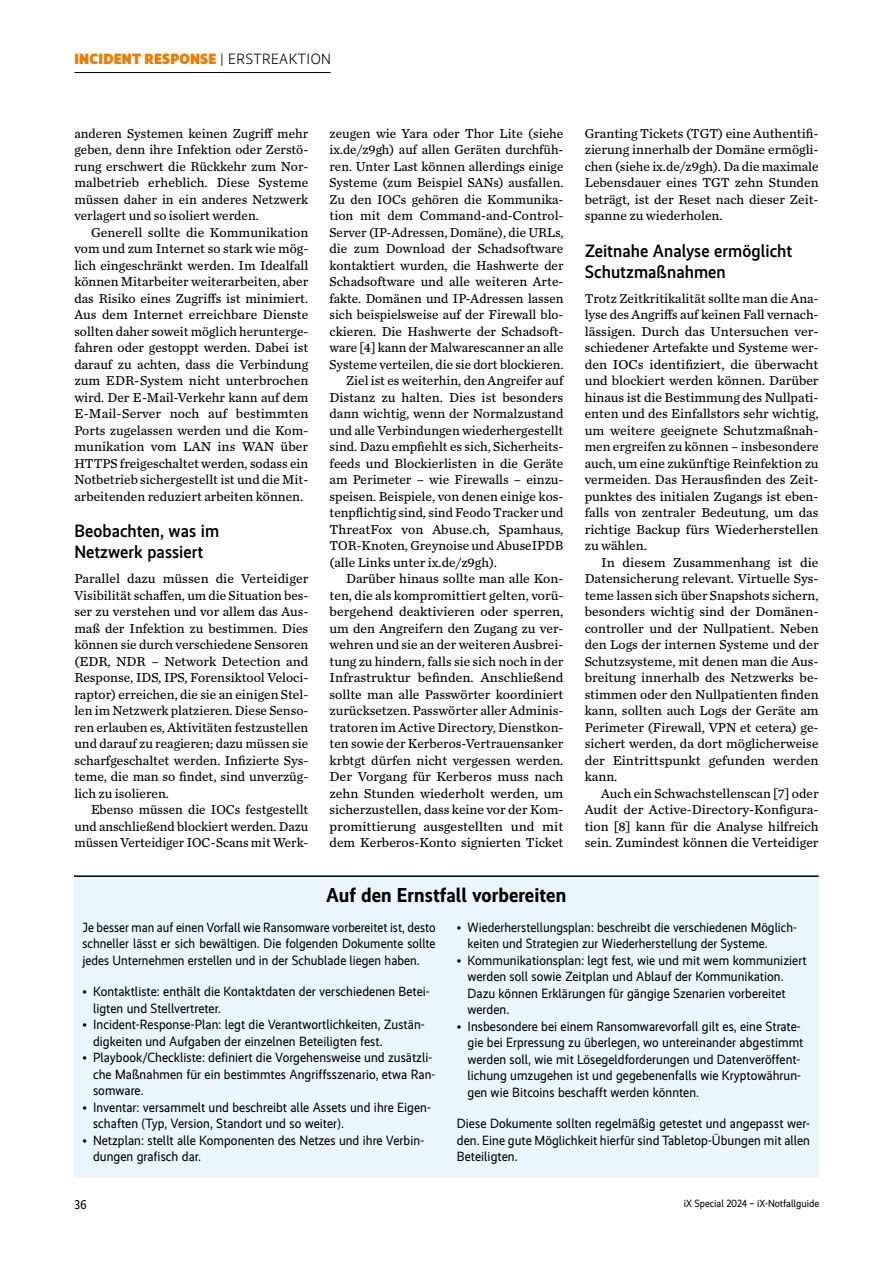
<style>
.page{position:relative;width:893px;height:1263px;background:#fff}
.page>*{position:absolute;margin:0;border:0;box-sizing:border-box;transform-origin:0 0}
.t1{font:700 20.25px "Realisti X";letter-spacing:.005em;color:#000}
.t2{font:500 18px/21px "Realisti X";letter-spacing:.005em;color:#000}
.t3{font:900 15px "Realisti X";letter-spacing:.01em;color:#ef7c00}
.t4{font:13.5px/16.5px "Chronicle Text G3";color:#000;text-align:justify}
.t5{font:13.5px/16.5px "Realisti X";letter-spacing:.005em;color:#000}
.t6{font:12.75px "Realisti X";color:#000}
.t7{font:10.5px "Realisti X";color:#000}
.s1{font-weight:300;color:#000}
</style>
<div class="page">
<hr style="left:74px;top:72px;width:257px;height:1px;background:#000">
<div style="left:74px;top:875px;width:745px;height:303px;background:#eaf6fe"></div>
<hr style="left:74px;top:875px;width:745px;height:2px;background:#000">
<p class="t3" style="left:74px;top:48px;width:258px">INCIDENT RESPONSE <span class="s1">| ERSTREAKTION</span></p>
<p class="t4" style="left:74px;top:124px;width:235px">anderen Systemen keinen Zugriff mehr geben, denn ihre Infektion oder Zerstö&shy;rung erschwert die Rückkehr zum Nor&shy;malbetrieb erheblich. Diese Systeme müssen daher in ein anderes Netzwerk verlagert und so isoliert werden.</p>
<p class="t4" style="left:74px;top:223px;width:235px;text-indent:17px">Generell sollte die Kommunikation vom und zum Internet so stark wie mög&shy;lich eingeschränkt werden. Im Idealfall können Mitarbeiter weiterarbeiten, aber das Risiko eines Zugriffs ist minimiert.<br>Aus dem Internet erreichbare Dienste sollten daher soweit möglich herunterge&shy;fahren oder gestoppt werden. Dabei ist darauf zu achten, dass die Verbindung zum EDR-System nicht unterbrochen wird. Der E-Mail-Verkehr kann auf dem E-Mail-Server noch auf bestimmten Ports zugelassen werden und die Kom&shy;munikation vom LAN ins WAN über HTTPS freigeschaltet werden, sodass ein Notbetrieb sichergestellt ist und die Mit&shy;arbeitenden reduziert arbeiten können.</p>
<h2 class="t2" style="left:74px;top:519px;width:146px">Beobachten, was im<br>Netzwerk passiert</h2>
<p class="t4" style="left:74px;top:570px;width:235px">Parallel dazu müssen die Verteidiger Visibilität schaffen, um die Situation bes&shy;ser zu verstehen und vor allem das Aus&shy;maß der Infektion zu bestimmen. Dies können sie durch verschiedene Sensoren (EDR, NDR – Network Detection and Response, IDS, IPS, Forensiktool Veloci&shy;raptor) erreichen, die sie an einigen Stel&shy;len im Netzwerk platzieren. Diese Senso&shy;ren erlauben es, Aktivitäten festzustellen und darauf zu reagieren; dazu müssen sie scharfgeschaltet werden. Infizierte Sys&shy;teme, die man so findet, sind unverzüg&shy;lich zu isolieren.</p>
<p class="t4" style="left:74px;top:801px;width:235px;text-indent:17px">Ebenso müssen die IOCs festgestellt und anschließend blockiert werden. Dazu müssen Verteidiger IOC-Scans mit Werk-</p>
<p class="t4" style="left:330px;top:124px;width:235px">zeugen wie Yara oder Thor Lite (siehe</p>
<p class="t4" style="left:330px;top:141px;width:235px">ix.de/z9gh) auf allen Geräten durchfüh-</p>
<p class="t4" style="left:330px;top:157px;width:235px">ren. Unter Last können allerdings einige</p>
<p class="t4" style="left:330px;top:174px;width:235px">Systeme (zum Beispiel SANs) ausfallen.</p>
<p class="t4" style="left:330px;top:190px;width:234px">Zu den IOCs gehören die Kommunika-</p>
<p class="t4" style="left:330px;top:207px;width:236px">tion mit dem Command-and-Control-</p>
<p class="t4" style="left:330px;top:223px;width:235px">Server (IP-Adressen, Domäne), die URLs,</p>
<p class="t4" style="left:330px;top:240px;width:235px">die zum Download der Schadsoftware</p>
<p class="t4" style="left:330px;top:256px;width:236px">kontaktiert wurden, die Hashwerte der</p>
<p class="t4" style="left:330px;top:273px;width:234px">Schadsoftware und alle weiteren Arte-</p>
<p class="t4" style="left:330px;top:289px;width:235px">fakte. Domänen und IP-Adressen lassen</p>
<p class="t4" style="left:330px;top:306px;width:235px">sich beispielsweise auf der Firewall blo-</p>
<p class="t4" style="left:330px;top:322px;width:234px">ckieren. Die Hashwerte der Schadsoft-</p>
<p class="t4" style="left:330px;top:339px;width:235px">ware [4] kann der Malwarescanner an alle</p>
<p class="t4" style="left:330px;top:355px;width:235px">Systeme verteilen, die sie dort blockieren.</p>
<p class="t4" style="left:346px;top:372px;width:219px">Ziel ist es weiterhin, den Angreifer auf</p>
<p class="t4" style="left:330px;top:388px;width:235px">Distanz zu halten. Dies ist besonders</p>
<p class="t4" style="left:330px;top:405px;width:235px">dann wichtig, wenn der Normalzustand</p>
<p class="t4" style="left:330px;top:421px;width:235px">und alle Verbindungen wiederhergestellt</p>
<p class="t4" style="left:330px;top:438px;width:235px">sind. Dazu empfiehlt es sich, Sicherheits-</p>
<p class="t4" style="left:330px;top:454px;width:235px">feeds und Blockierlisten in die Geräte</p>
<p class="t4" style="left:330px;top:471px;width:235px">am Perimeter – wie Firewalls – einzu-</p>
<p class="t4" style="left:330px;top:487px;width:235px">speisen. Beispiele, von denen einige kos-</p>
<p class="t4" style="left:330px;top:504px;width:235px">tenpflichtig sind, sind Feodo Tracker und</p>
<p class="t4" style="left:330px;top:520px;width:235px">ThreatFox von Abuse.ch, Spamhaus,</p>
<p class="t4" style="left:330px;top:537px;width:235px">TOR-Knoten, Greynoise und AbuseIPDB</p>
<p class="t4" style="left:330px;top:553px;width:169px">(alle Links unter ix.de/z9gh).</p>
<p class="t4" style="left:346px;top:570px;width:219px">Darüber hinaus sollte man alle Kon-</p>
<p class="t4" style="left:330px;top:586px;width:235px">ten, die als kompromittiert gelten, vorü-</p>
<p class="t4" style="left:330px;top:603px;width:235px">bergehend deaktivieren oder sperren,</p>
<p class="t4" style="left:330px;top:619px;width:235px">um den Angreifern den Zugang zu ver-</p>
<p class="t4" style="left:330px;top:636px;width:235px">wehren und sie an der weiteren Ausbrei-</p>
<p class="t4" style="left:330px;top:652px;width:235px">tung zu hindern, falls sie sich noch in der</p>
<p class="t4" style="left:330px;top:669px;width:236px">Infrastruktur befinden. Anschließend</p>
<p class="t4" style="left:330px;top:685px;width:235px">sollte man alle Passwörter koordiniert</p>
<p class="t4" style="left:330px;top:702px;width:235px">zurücksetzen. Passwörter aller Adminis-</p>
<p class="t4" style="left:330px;top:718px;width:235px">tratoren im Active Directory, Dienstkon-</p>
<p class="t4" style="left:330px;top:735px;width:235px">ten sowie der Kerberos-Vertrauensanker</p>
<p class="t4" style="left:330px;top:751px;width:235px">krbtgt dürfen nicht vergessen werden.</p>
<p class="t4" style="left:330px;top:768px;width:235px">Der Vorgang für Kerberos muss nach</p>
<p class="t4" style="left:330px;top:784px;width:235px">zehn Stunden wiederholt werden, um</p>
<p class="t4" style="left:330px;top:801px;width:235px">sicherzustellen, dass keine vor der Kom-</p>
<p class="t4" style="left:330px;top:817px;width:235px">promittierung ausgestellten und mit</p>
<p class="t4" style="left:330px;top:834px;width:235px">dem Kerberos-Konto signierten Ticket</p>
<p class="t4" style="left:585px;top:124px;width:235px">Granting Tickets (TGT) eine Authentifi&shy;zierung innerhalb der Domäne ermögli&shy;chen (siehe ix.de/z9gh). Da die maximale Lebensdauer eines TGT zehn Stunden beträgt, ist der Reset nach dieser Zeit&shy;spanne zu wiederholen.</p>
<h2 class="t2" style="left:585px;top:239px;width:209px">Zeitnahe Analyse ermöglicht<br>Schutzmaßnahmen</h2>
<p class="t4" style="left:585px;top:289px;width:235px">Trotz Zeitkritikalität sollte man die Ana&shy;lyse des Angriffs auf keinen Fall vernach&shy;lässigen. Durch das Untersuchen ver&shy;schiedener Artefakte und Systeme wer&shy;den IOCs identifiziert, die überwacht und blockiert werden können. Darüber hinaus ist die Bestimmung des Nullpati&shy;enten und des Einfallstors sehr wichtig, um weitere geeignete Schutzmaßnah&shy;men ergreifen zu können – insbesondere auch, um eine zukünftige Reinfektion zu vermeiden. Das Herausfinden des Zeit&shy;punktes des initialen Zugangs ist eben&shy;falls von zentraler Bedeutung, um das richtige Backup fürs Wiederherstellen zu wählen.</p>
<p class="t4" style="left:585px;top:553px;width:235px;text-indent:17px">In diesem Zusammenhang ist die Datensicherung relevant. Virtuelle Sys&shy;teme lassen sich über Snapshots sichern, besonders wichtig sind der Domänen&shy;controller und der Nullpatient. Neben den Logs der internen Systeme und der Schutzsysteme, mit denen man die Aus&shy;breitung innerhalb des Netzwerks be&shy;stimmen oder den Nullpatienten finden kann, sollten auch Logs der Geräte am Perimeter (Firewall, VPN et cetera) ge&shy;sichert werden, da dort möglicherweise der Eintrittspunkt gefunden werden kann.</p>
<p class="t4" style="left:585px;top:784px;width:235px;text-indent:17px">Auch ein Schwachstellenscan [7] oder Audit der Active-Directory-Konfigura&shy;tion [8] kann für die Analyse hilfreich sein. Zumindest können die Verteidiger</p>
<h1 class="t1" style="left:326px;top:881px;width:242px">Auf den Ernstfall vorbereiten</h1>
<p class="t5" style="left:82px;top:918px;width:355px;text-align:justify">Je besser man auf einen Vorfall wie Ransomware vorbereitet ist, desto schneller lässt er sich bewältigen. Die folgenden Dokumente sollte jedes Unternehmen erstellen und in der Schublade liegen haben.</p>
<p class="t5" style="left:93px;top:982px;width:338px;text-indent:-11px">• Kontaktliste: enthält die Kontaktdaten der verschiedenen Betei&shy;ligten und Stellvertreter.</p>
<p class="t5" style="left:93px;top:1015px;width:333px;text-indent:-11px">• Incident-Response-Plan: legt die Verantwortlichkeiten, Zustän&shy;digkeiten und Aufgaben der einzelnen Beteiligten fest.</p>
<p class="t5" style="left:93px;top:1048px;width:344px;text-indent:-11px">• Playbook/Checkliste: definiert die Vorgehensweise und zusätzli&shy;che Maßnahmen für ein bestimmtes Angriffsszenario, etwa Ran&shy;somware.</p>
<p class="t5" style="left:93px;top:1098px;width:339px;text-indent:-11px">• Inventar: versammelt und beschreibt alle Assets und ihre Eigen&shy;schaften (Typ, Version, Standort und so weiter).</p>
<p class="t5" style="left:93px;top:1131px;width:333px;text-indent:-11px">• Netzplan: stellt alle Komponenten des Netzes und ihre Verbin&shy;dungen grafisch dar.</p>
<p class="t5" style="left:467px;top:918px;width:331px;text-indent:-11px">• Wiederherstellungsplan: beschreibt die verschiedenen Möglich&shy;keiten und Strategien zur Wiederherstellung der Systeme.</p>
<p class="t5" style="left:467px;top:951px;width:341px;text-indent:-11px">• Kommunikationsplan: legt fest, wie und mit wem kommuniziert werden soll sowie Zeitplan und Ablauf der Kommunikation.<br>Dazu können Erklärungen für gängige Szenarien vorbereitet werden.</p>
<p class="t5" style="left:467px;top:1017px;width:337px;text-indent:-11px">• Insbesondere bei einem Ransomwarevorfall gilt es, eine Strate&shy;gie bei Erpressung zu überlegen, wo untereinander abgestimmt werden soll, wie mit Lösegeldforderungen und Datenveröffent&shy;lichung umzugehen ist und gegebenenfalls wie Kryptowährun&shy;gen wie Bitcoins beschafft werden könnten.</p>
<p class="t5" style="left:457px;top:1114px;width:355px;text-align:justify">Diese Dokumente sollten regelmäßig getestet und angepasst wer&shy;den. Eine gute Möglichkeit hierfür sind Tabletop-Übungen mit allen Beteiligten.</p>
<p class="t6" style="left:74px;top:1195px;width:14px">36</p>
<p class="t7" style="left:684px;top:1196px;width:137px">iX Special 2024 – iX-Notfallguide</p>
</div>
